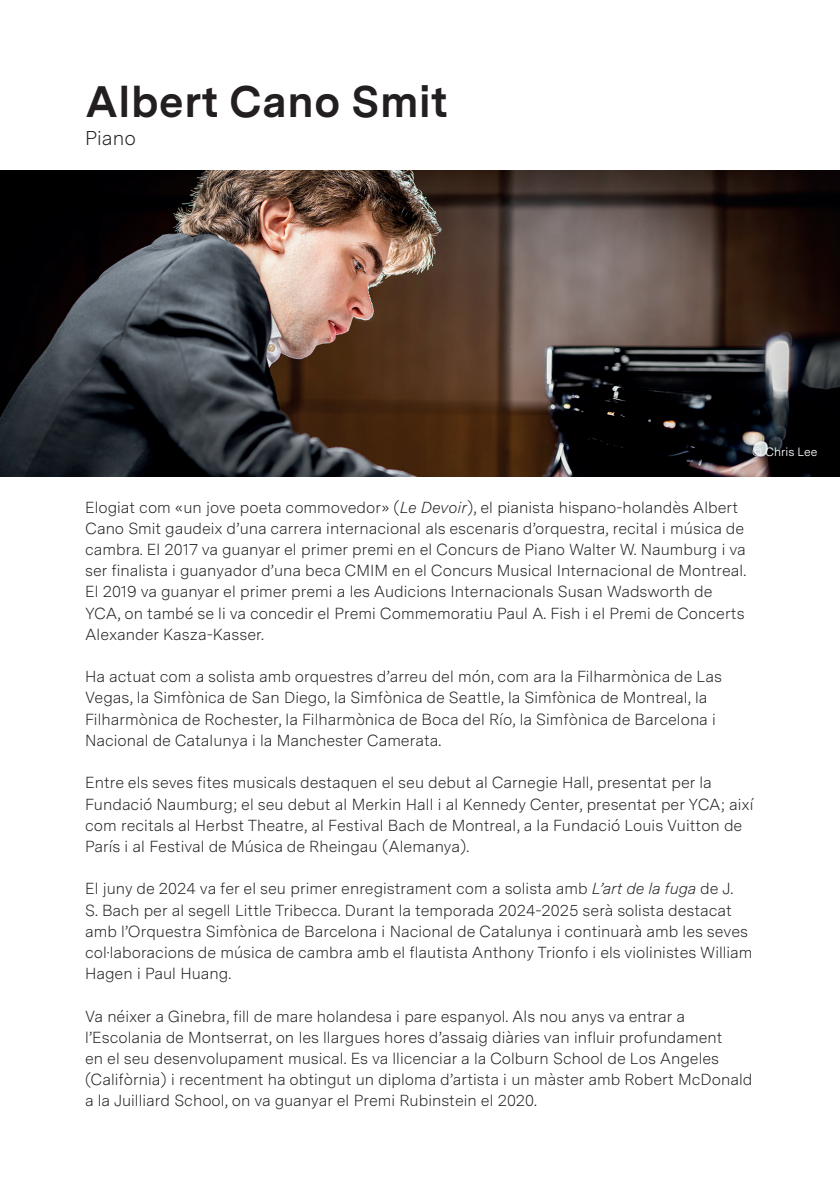
<style>
.page{position:relative;width:840px;height:1191px;background:#fff}
.page>*{position:absolute;margin:0;border:0;box-sizing:border-box;transform-origin:0 0}
.t1{font:700 44px "Messina Sans";color:#231f20}
.t2{font:300 20px "Messina Sans";color:#231f20}
.t3{font:300 16px/21.2px "Messina Sans";color:#231f20}
.t4{font:12px "Messina Sans";color:#fff}
.s1{font-style:italic}
</style>
<div class="page">
<img style="left:0;top:170px;width:839px;height:306px">
<h1 class="t1" style="left:85px;top:69px;width:364px">Albert Cano Smit</h1>
<p class="t2" style="left:85px;top:123px;width:52px">Piano</p>
<p class="t4" style="left:751px;top:442px;width:67px">© Chris Lee</p>
<p class="t3" style="left:85px;top:496px;width:662px">Elogiat com «un jove poeta commovedor» (<span class="s1">Le Devoir</span>), el pianista hispano-holandès Albert Cano Smit gaudeix d’una carrera internacional als escenaris d’orquestra, recital i música de cambra. El 2017 va guanyar el primer premi en el Concurs de Piano Walter W. Naumburg i va ser finalista i guanyador d’una beca CMIM en el Concurs Musical Internacional de Montreal.<br>El 2019 va guanyar el primer premi a les Audicions Internacionals Susan Wadsworth de YCA, on també se li va concedir el Premi Commemoratiu Paul A. Fish i el Premi de Concerts Alexander Kasza-Kasser.</p>
<p class="t3" style="left:85px;top:665px;width:638px">Ha actuat com a solista amb orquestres d’arreu del món, com ara la Filharmònica de Las Vegas, la Simfònica de San Diego, la Simfònica de Seattle, la Simfònica de Montreal, la Filharmònica de Rochester, la Filharmònica de Boca del Río, la Simfònica de Barcelona i Nacional de Catalunya i la Manchester Camerata.</p>
<p class="t3" style="left:85px;top:771px;width:669px">Entre els seves fites musicals destaquen el seu debut al Carnegie Hall, presentat per la Fundació Naumburg; el seu debut al Merkin Hall i al Kennedy Center, presentat per YCA; així com recitals al Herbst Theatre, al Festival Bach de Montreal, a la Fundació Louis Vuitton de París i al Festival de Música de Rheingau (Alemanya).</p>
<p class="t3" style="left:85px;top:877px;width:668px">El juny de 2024 va fer el seu primer enregistrament com a solista amb <span class="s1">L’art de la fuga</span> de J.<br>S. Bach per al segell Little Tribecca. Durant la temporada 2024-2025 serà solista destacat amb l’Orquestra Simfònica de Barcelona i Nacional de Catalunya i continuarà amb les seves col·laboracions de música de cambra amb el flautista Anthony Trionfo i els violinistes William Hagen i Paul Huang.</p>
<p class="t3" style="left:85px;top:1004px;width:668px">Va néixer a Ginebra, fill de mare holandesa i pare espanyol. Als nou anys va entrar a l’Escolania de Montserrat, on les llargues hores d’assaig diàries van influir profundament<br>en el seu desenvolupament musical. Es va llicenciar a la Colburn School de Los Angeles (Califòrnia) i recentment ha obtingut un diploma d’artista i un màster amb Robert McDonald a la Juilliard School, on va guanyar el Premi Rubinstein el 2020.</p>
</div>
